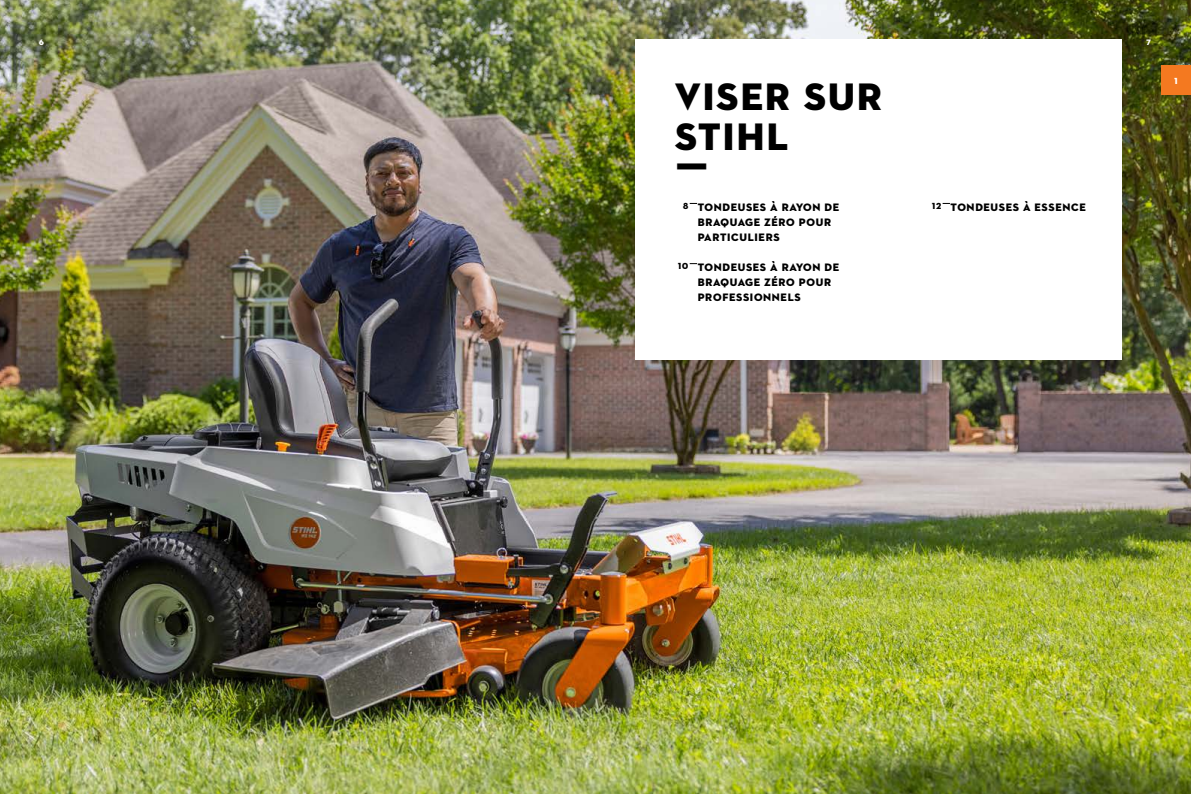
<style>
.page{position:relative;width:1191px;height:794px;background:#fff}
.page>*{position:absolute;margin:0;border:0;box-sizing:border-box;transform-origin:0 0}
.Head_Balken_links{font:39px "STIHL Contraface Display Titling";letter-spacing:-.01em;color:#000}
.Inhaltsangabe{font:11px "STIHL Contraface Display Titling";color:#000}
.Inhaltsangabe_Seitenzahlen{font:9px "STIHL Contraface Display Titling";color:#000}
.t1{font:9px "STIHL Contraface Display Titling";color:#fff}
.t2{font:8px "STIHL Contraface Display Titling";color:#fff}
</style>
<div class="page">
<img style="left:0;top:0;width:1191px;height:794px">
<div style="left:1161px;top:65px;width:30px;height:30px;background:#f47920"></div>
<div style="left:635px;top:40px;width:486px;height:320px;background:#fff"></div>
<p class="t2" style="left:39px;top:37px;width:7px">6</p>
<p class="t2" style="left:1146px;top:37px;width:7px">7</p>
<p class="Head_Balken_links" style="left:673px;top:72px;width:211px">VISER SUR</p>
<p class="Head_Balken_links" style="left:673px;top:112px;width:117px">STIHL</p>
<p class="Head_Balken_links" style="left:673px;top:152px;width:37px">Ƒ</p>
<p class="Inhaltsangabe_Seitenzahlen" style="left:682px;top:201px;width:7px">8</p>
<p class="Inhaltsangabe" style="left:697px;top:200px;width:143px">TONDEUSES À RAYON DE</p>
<p class="Inhaltsangabe" style="left:697px;top:215px;width:136px">BRAQUAGE ZÉRO POUR</p>
<p class="Inhaltsangabe" style="left:697px;top:230px;width:84px">PARTICULIERS</p>
<p class="Inhaltsangabe_Seitenzahlen" style="left:678px;top:261px;width:12px">10</p>
<p class="Inhaltsangabe" style="left:697px;top:260px;width:143px">TONDEUSES À RAYON DE</p>
<p class="Inhaltsangabe" style="left:697px;top:275px;width:136px">BRAQUAGE ZÉRO POUR</p>
<p class="Inhaltsangabe" style="left:697px;top:290px;width:105px">PROFESSIONNELS</p>
<p class="Inhaltsangabe_Seitenzahlen" style="left:932px;top:201px;width:11px">12</p>
<p class="Inhaltsangabe" style="left:950px;top:200px;width:137px">TONDEUSES À ESSENCE</p>
<p class="t1" style="left:1174px;top:75px;width:5px">1</p>
</div>
